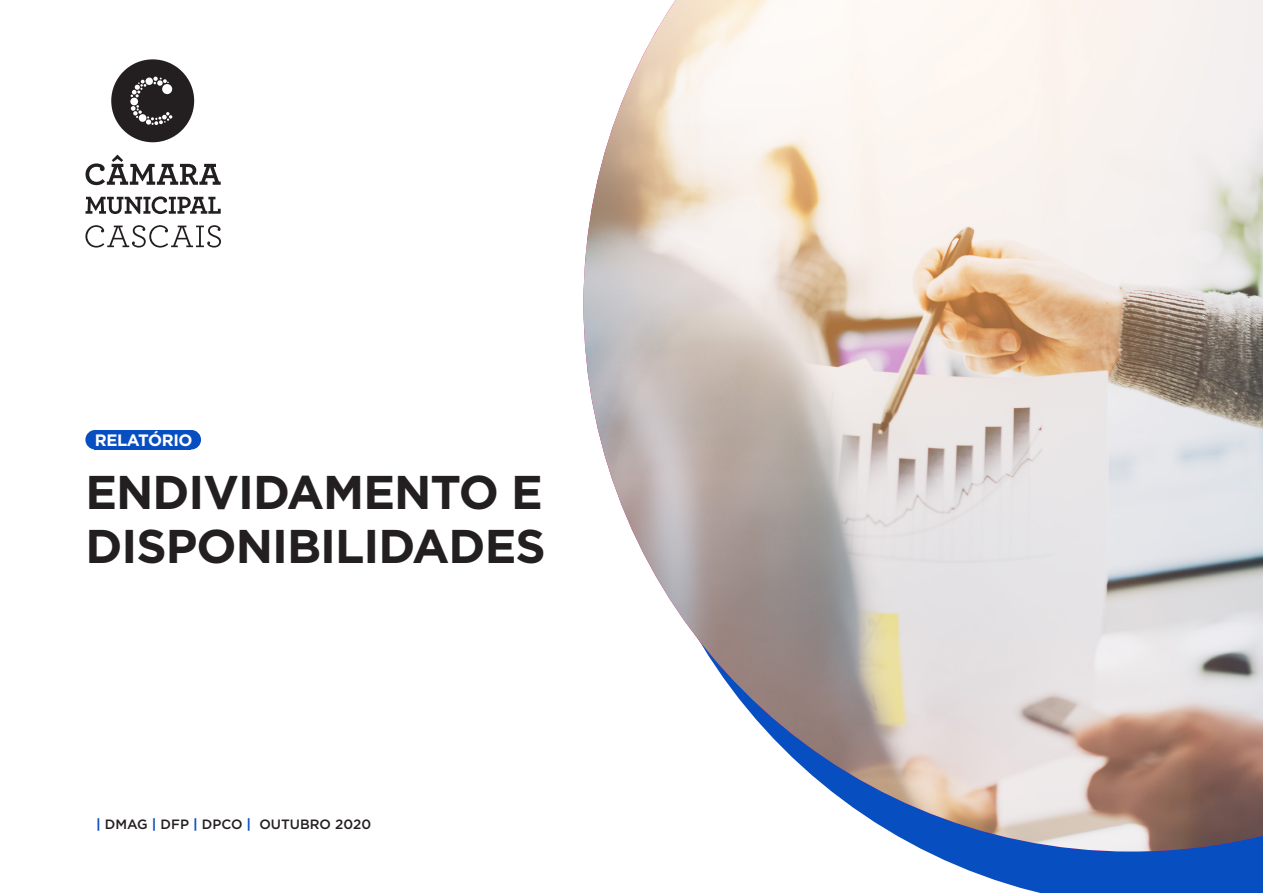
<style>
.page{position:relative;width:1263px;height:893px;background:#fff}
.page>*{position:absolute;margin:0;border:0;box-sizing:border-box;transform-origin:0 0}
.t1{font:700 47.25px "Gotham";letter-spacing:-.02em;color:#231f20}
.t2{font:700 16.5px "Gotham";letter-spacing:-.02em;color:#fff}
.t3{font:500 13.5px "Gotham";color:#231f20}
.s1{font-weight:700;color:#074ec1}
</style>
<div class="page">
<svg style="left:925px;top:851px;width:338px;height:42px;background:#2d68ca"></svg>
<img style="left:583px;top:0;width:680px;height:851px">
<svg style="left:86px;top:155px;width:135px;height:30px"></svg>
<svg style="left:85px;top:225px;width:136px;height:23px"></svg>
<svg style="left:86px;top:196px;width:135px;height:18px"></svg>
<svg style="left:111px;top:59px;width:83px;height:83px"></svg>
<div style="left:94px;top:430px;width:97px;height:19px;background:#074ec1"></div>
<div style="left:85px;top:430px;width:20px;height:19px;background:#074ec1;border-radius:50%"></div>
<div style="left:182px;top:430px;width:19px;height:19px;background:#074ec1;border-radius:50%"></div>
<p class="t2" style="left:95px;top:429px;width:99px">RELATÓRIO</p>
<p class="t1" style="left:85px;top:460px;width:459px">ENDIVIDAMENTO E</p>
<p class="t1" style="left:85px;top:514px;width:462px">DISPONIBILIDADES</p>
<p class="t3" style="left:96px;top:815px;width:277px"><span class="s1">|</span> DMAG <span class="s1">|</span> DFP <span class="s1">|</span> DPCO <span class="s1">|</span> OUTUBRO 2020</p>
</div>
